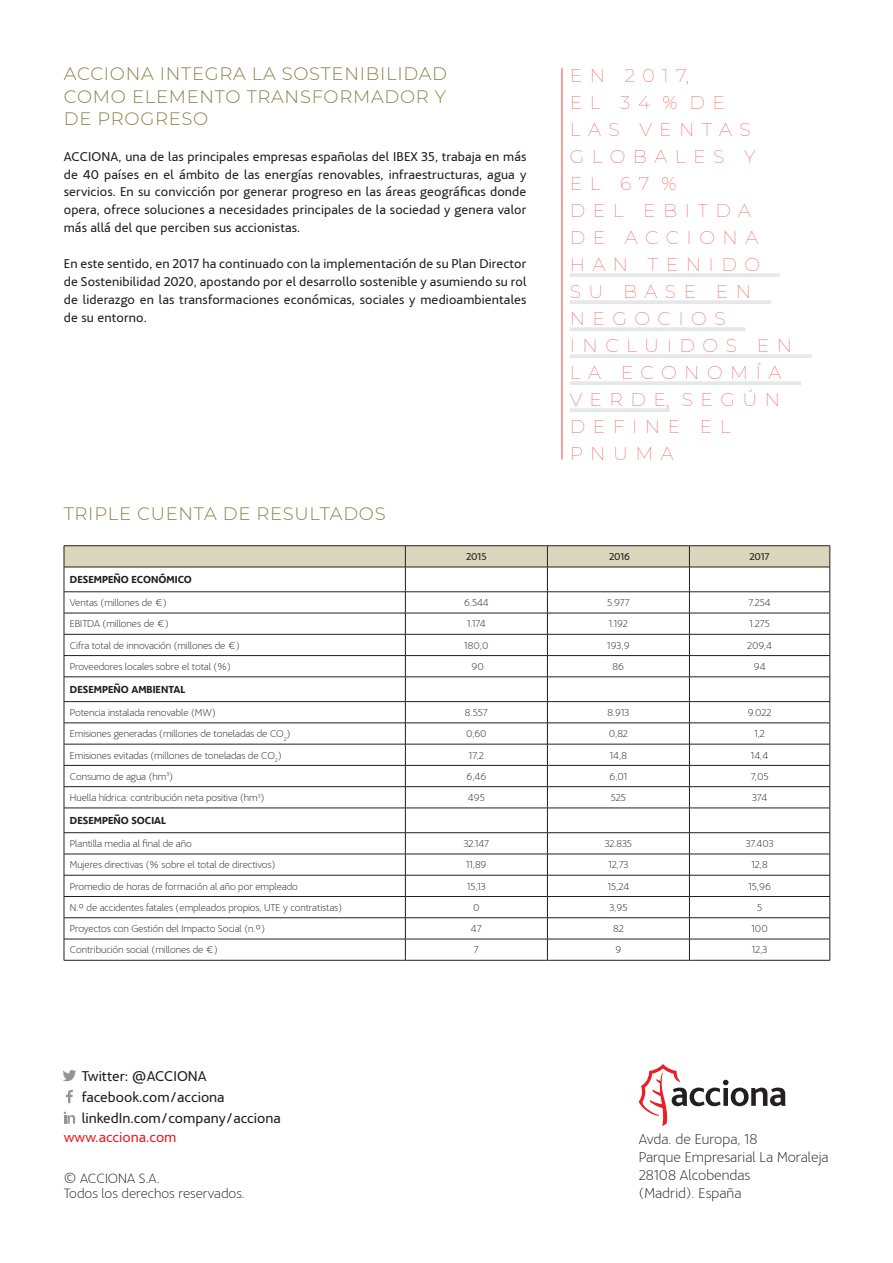
<style>
.page{position:relative;width:893px;height:1263px;background:#fff}
.page>*{position:absolute;margin:0;border:0;box-sizing:border-box;transform-origin:0 0}
._06_SUMARIO{font:100 18.75px/27px "Montserrat";letter-spacing:.4em;color:#ee4234}
._03_SUBTITULO{font:300 18px/22.5px "Montserrat";letter-spacing:.04em;color:#8c8249;text-align:justify}
.t1{font:300 15px "Acciona";color:#231f20}
.t2{font:15px/21px "Acciona";color:#231f20}
.t3{font:15px "Acciona";color:#ee1d23}
.t4{font:300 14.25px "Acciona";color:#231f20}
._02_TEXTO_GENERAL{font:13.5px/17.9px "Acciona";letter-spacing:.01em;color:#231f20;text-align:justify}
._63_NOTA_GRAFICO_Y_T{font:300 10.5px "Acciona";letter-spacing:-.01em;color:#231f20}
.t5{font:700 10.5px "Acciona";color:#231f20}
.t6{font:10.5px "Acciona";letter-spacing:-.02em;color:#231f20}
.s1{font-size:13.65px}
</style>
<div class="page">
<svg style="left:639px;top:1064px;width:147px;height:62px"></svg>
<hr style="left:64px;top:545px;width:341px;height:1px;background:#231f20">
<hr style="left:405px;top:545px;width:142px;height:1px;background:#231f20">
<hr style="left:547px;top:545px;width:142px;height:1px;background:#231f20">
<hr style="left:689px;top:545px;width:141px;height:1px;background:#231f20">
<hr style="left:64px;top:960px;width:341px;height:1px;background:#231f20">
<hr style="left:405px;top:960px;width:142px;height:1px;background:#231f20">
<hr style="left:547px;top:960px;width:142px;height:1px;background:#231f20">
<hr style="left:689px;top:960px;width:141px;height:1px;background:#231f20">
<svg style="left:64px;top:546px;width:767px;height:414px"></svg>
<hr style="left:570px;top:273px;width:210px;height:4px;background:#e6e7e9">
<hr style="left:570px;top:300px;width:201px;height:4px;background:#e6e7e9">
<hr style="left:570px;top:327px;width:175px;height:4px;background:#e6e7e9">
<hr style="left:570px;top:354px;width:242px;height:4px;background:#e6e7e9">
<hr style="left:570px;top:381px;width:231px;height:4px;background:#e6e7e9">
<hr style="left:570px;top:408px;width:99px;height:4px;background:#e6e7e9">
<hr style="left:562px;top:68px;width:1px;height:391px;background:#ee4234">
<svg style="left:63px;top:1070px;width:13px;height:11px"></svg>
<svg style="left:64px;top:1112px;width:11px;height:12px"></svg>
<svg style="left:66px;top:1090px;width:7px;height:13px"></svg>
<p class="_03_SUBTITULO" style="left:64px;top:62px;width:385px">ACCIONA INTEGRA LA SOSTENIBILIDAD COMO ELEMENTO TRANSFORMADOR Y DE PROGRESO</p>
<p class="_02_TEXTO_GENERAL" style="left:64px;top:146px;width:464px">ACCIONA, una de las principales empresas españolas del IBEX 35, trabaja en más de 40 países en el ámbito de las energías renovables, infraestructuras, agua y servicios. En su convicción por generar progreso en las áreas geográficas donde opera, ofrece soluciones a necesidades principales de la sociedad y genera valor más allá del que perciben sus accionistas.</p>
<p class="_02_TEXTO_GENERAL" style="left:64px;top:253px;width:464px">En este sentido, en 2017 ha continuado con la implementación de su Plan Director de Sostenibilidad 2020, apostando por el desarrollo sostenible y asumiendo su rol de liderazgo en las transformaciones económicas, sociales y medioambientales de su entorno.</p>
<p class="_03_SUBTITULO" style="left:64px;top:501px;width:323px">TRIPLE CUENTA DE RESULTADOS</p>
<p class="_06_SUMARIO" style="left:570px;top:61px;width:224px">EN 2017,<br>EL 34 % DE<br>LAS VENTAS<br>GLOBALES Y<br>EL 67 %<br>DEL EBITDA<br>DE ACCIONA<br>HAN TENIDO<br>SU BASE EN<br>NEGOCIOS<br>INCLUIDOS EN<br>LA ECONOMÍA<br>VERDE, SEGÚN<br>DEFINE EL<br>PNUMA</p>
<p class="t6" style="left:466px;top:548px;width:22px">2015</p>
<p class="t6" style="left:609px;top:548px;width:22px">2016</p>
<p class="t6" style="left:750px;top:548px;width:22px">2017</p>
<p class="t5" style="left:70px;top:571px;width:124px">DESEMPEÑO ECONÓMICO</p>
<p class="_63_NOTA_GRAFICO_Y_T" style="left:70px;top:595px;width:98px">Ventas (millones de €)</p>
<p class="_63_NOTA_GRAFICO_Y_T" style="left:464px;top:595px;width:26px">6.544</p>
<p class="_63_NOTA_GRAFICO_Y_T" style="left:607px;top:595px;width:24px">5.977</p>
<p class="_63_NOTA_GRAFICO_Y_T" style="left:749px;top:595px;width:23px">7.254</p>
<p class="_63_NOTA_GRAFICO_Y_T" style="left:70px;top:616px;width:100px">EBITDA (millones de €)</p>
<p class="_63_NOTA_GRAFICO_Y_T" style="left:467px;top:616px;width:20px">1.174</p>
<p class="_63_NOTA_GRAFICO_Y_T" style="left:609px;top:616px;width:20px">1.192</p>
<p class="_63_NOTA_GRAFICO_Y_T" style="left:749px;top:616px;width:22px">1.275</p>
<p class="_63_NOTA_GRAFICO_Y_T" style="left:70px;top:638px;width:171px">Cifra total de innovación (millones de €)</p>
<p class="_63_NOTA_GRAFICO_Y_T" style="left:464px;top:638px;width:26px">180,0</p>
<p class="_63_NOTA_GRAFICO_Y_T" style="left:607px;top:638px;width:24px">193,9</p>
<p class="_63_NOTA_GRAFICO_Y_T" style="left:747px;top:638px;width:26px">209,4</p>
<p class="_63_NOTA_GRAFICO_Y_T" style="left:70px;top:659px;width:162px">Proveedores locales sobre el total (%)</p>
<p class="_63_NOTA_GRAFICO_Y_T" style="left:472px;top:659px;width:14px">90</p>
<p class="_63_NOTA_GRAFICO_Y_T" style="left:613px;top:659px;width:13px">86</p>
<p class="_63_NOTA_GRAFICO_Y_T" style="left:754px;top:659px;width:13px">94</p>
<p class="t5" style="left:70px;top:681px;width:117px">DESEMPEÑO AMBIENTAL</p>
<p class="_63_NOTA_GRAFICO_Y_T" style="left:70px;top:705px;width:147px">Potencia instalada renovable (MW)</p>
<p class="_63_NOTA_GRAFICO_Y_T" style="left:465px;top:705px;width:25px">8.557</p>
<p class="_63_NOTA_GRAFICO_Y_T" style="left:607px;top:705px;width:24px">8.913</p>
<p class="_63_NOTA_GRAFICO_Y_T" style="left:748px;top:705px;width:25px">9.022</p>
<p class="_63_NOTA_GRAFICO_Y_T" style="left:70px;top:726px;width:222px">Emisiones generadas (millones de toneladas de CO<sub>2</sub>)</p>
<p class="_63_NOTA_GRAFICO_Y_T" style="left:466px;top:726px;width:22px">0,60</p>
<p class="_63_NOTA_GRAFICO_Y_T" style="left:609px;top:726px;width:21px">0,82</p>
<p class="_63_NOTA_GRAFICO_Y_T" style="left:754px;top:726px;width:12px">1,2</p>
<p class="_63_NOTA_GRAFICO_Y_T" style="left:70px;top:748px;width:213px">Emisiones evitadas (millones de toneladas de CO<sub>2</sub>)</p>
<p class="_63_NOTA_GRAFICO_Y_T" style="left:469px;top:748px;width:16px">17,2</p>
<p class="_63_NOTA_GRAFICO_Y_T" style="left:610px;top:748px;width:19px">14,8</p>
<p class="_63_NOTA_GRAFICO_Y_T" style="left:751px;top:748px;width:19px">14,4</p>
<p class="_63_NOTA_GRAFICO_Y_T" style="left:70px;top:769px;width:105px">Consumo de agua (hm<sup>3</sup>)</p>
<p class="_63_NOTA_GRAFICO_Y_T" style="left:466px;top:769px;width:21px">6,46</p>
<p class="_63_NOTA_GRAFICO_Y_T" style="left:609px;top:769px;width:19px">6,01</p>
<p class="_63_NOTA_GRAFICO_Y_T" style="left:751px;top:769px;width:19px">7,05</p>
<p class="_63_NOTA_GRAFICO_Y_T" style="left:70px;top:790px;width:196px">Huella hídrica: contribución neta positiva (hm<sup>3</sup>)</p>
<p class="_63_NOTA_GRAFICO_Y_T" style="left:468px;top:790px;width:18px">495</p>
<p class="_63_NOTA_GRAFICO_Y_T" style="left:611px;top:790px;width:17px">525</p>
<p class="_63_NOTA_GRAFICO_Y_T" style="left:752px;top:790px;width:17px">374</p>
<p class="t5" style="left:70px;top:812px;width:98px">DESEMPEÑO SOCIAL</p>
<p class="_63_NOTA_GRAFICO_Y_T" style="left:70px;top:836px;width:123px">Plantilla media al final de año</p>
<p class="_63_NOTA_GRAFICO_Y_T" style="left:464px;top:836px;width:27px">32.147</p>
<p class="_63_NOTA_GRAFICO_Y_T" style="left:605px;top:836px;width:29px">32.835</p>
<p class="_63_NOTA_GRAFICO_Y_T" style="left:746px;top:836px;width:29px">37.403</p>
<p class="_63_NOTA_GRAFICO_Y_T" style="left:70px;top:857px;width:207px">Mujeres directivas (% sobre el total de directivos)</p>
<p class="_63_NOTA_GRAFICO_Y_T" style="left:466px;top:857px;width:22px">11,89</p>
<p class="_63_NOTA_GRAFICO_Y_T" style="left:608px;top:857px;width:22px">12,73</p>
<p class="_63_NOTA_GRAFICO_Y_T" style="left:752px;top:857px;width:18px">12,8</p>
<p class="_63_NOTA_GRAFICO_Y_T" style="left:70px;top:879px;width:229px">Promedio de horas de formación al año por empleado</p>
<p class="_63_NOTA_GRAFICO_Y_T" style="left:467px;top:879px;width:20px">15,13</p>
<p class="_63_NOTA_GRAFICO_Y_T" style="left:608px;top:879px;width:23px">15,24</p>
<p class="_63_NOTA_GRAFICO_Y_T" style="left:748px;top:879px;width:24px">15,96</p>
<p class="_63_NOTA_GRAFICO_Y_T" style="left:70px;top:900px;width:274px">N.º de accidentes fatales (empleados propios, UTE y contratistas)</p>
<p class="_63_NOTA_GRAFICO_Y_T" style="left:473px;top:900px;width:8px">0</p>
<p class="_63_NOTA_GRAFICO_Y_T" style="left:609px;top:900px;width:20px">3,95</p>
<p class="_63_NOTA_GRAFICO_Y_T" style="left:757px;top:900px;width:7px">5</p>
<p class="_63_NOTA_GRAFICO_Y_T" style="left:70px;top:921px;width:197px">Proyectos con Gestión del Impacto Social (n.º)</p>
<p class="_63_NOTA_GRAFICO_Y_T" style="left:471px;top:921px;width:12px">47</p>
<p class="_63_NOTA_GRAFICO_Y_T" style="left:613px;top:921px;width:12px">82</p>
<p class="_63_NOTA_GRAFICO_Y_T" style="left:751px;top:921px;width:18px">100</p>
<p class="_63_NOTA_GRAFICO_Y_T" style="left:70px;top:942px;width:149px">Contribución social (millones de €)</p>
<p class="_63_NOTA_GRAFICO_Y_T" style="left:474px;top:942px;width:6px">7</p>
<p class="_63_NOTA_GRAFICO_Y_T" style="left:615px;top:942px;width:7px">9</p>
<p class="_63_NOTA_GRAFICO_Y_T" style="left:752px;top:942px;width:17px">12,3</p>
<p class="t2" style="left:82px;top:1064px;width:144px">Twitter: @ACCIONA facebook.com/acciona</p>
<p class="t2" style="left:82px;top:1106px;width:201px">linkedIn.com/company/acciona</p>
<p class="t3" style="left:64px;top:1126px;width:114px">www.acciona.com</p>
<p class="t4" style="left:64px;top:1169px;width:97px">© ACCIONA S.A.</p>
<p class="t4" style="left:64px;top:1184px;width:183px">Todos los derechos reservados.</p>
<p class="t1" style="left:639px;top:1129px;width:120px">Avda. de Europa, 18</p>
<p class="t1" style="left:639px;top:1147px;width:191px">Parque Empresarial La Moraleja</p>
<p class="t1" style="left:639px;top:1165px;width:113px">28108 Alcobendas</p>
<p class="t1" style="left:639px;top:1183px;width:104px"><span class="s1">(</span>Madrid<span class="s1">)</span>. España</p>
</div>
